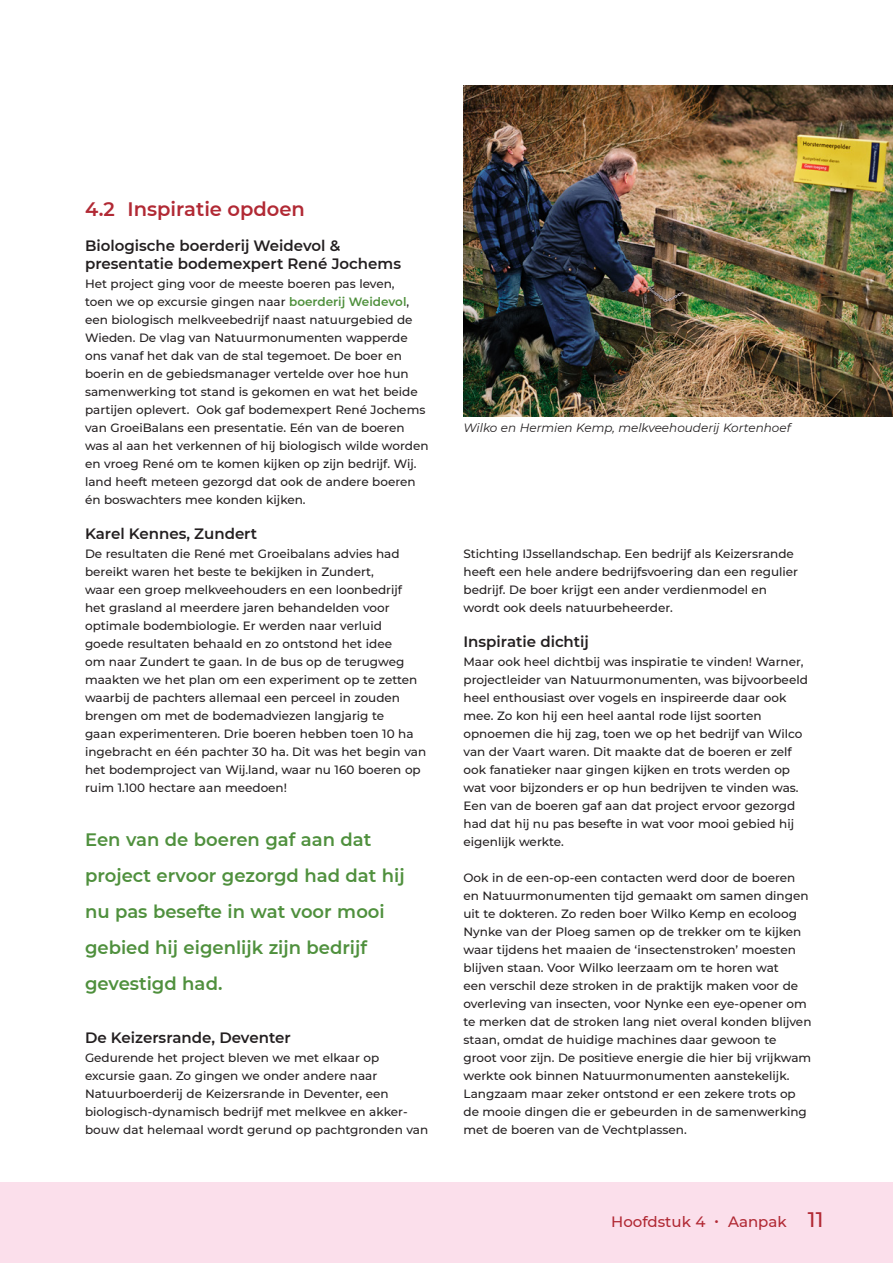
<style>
.page{position:relative;width:893px;height:1263px;background:#fff}
.page>*{position:absolute;margin:0;border:0;box-sizing:border-box;transform-origin:0 0}
.paragraafkop_1{font:600 19.5px "Montserrat";color:#b12934}
.streamer{font:600 18px/36px "Montserrat";color:#4f903d}
.parafgraafkop_2{font:600 15px/18px "Montserrat";color:#231f20}
.t1{font:500 15px "Montserrat";color:#b12934}
.brood{font:500 12px/18px "Montserrat";color:#231f20}
.bijschrift{font:italic 12px "Montserrat";color:#231f20}
.s1{font-weight:600;color:#4f903d}
.s2{font-size:21px}
</style>
<div class="page">
<div style="left:0;top:1182px;width:893px;height:81px;background:#fbdfeb"></div>
<img style="left:463px;top:85px;width:430px;height:332px">
<p class="paragraafkop_1" style="left:85px;top:195px;width:221px">4.2 Inspiratie opdoen</p>
<p class="parafgraafkop_2" style="left:85px;top:236px;width:318px">Biologische boerderij Weidevol &amp; presentatie bodemexpert René Jochems</p>
<p class="brood" style="left:85px;top:274px;width:345px">Het project ging voor de meeste boeren pas leven,<br>toen we op excursie gingen naar <span class="s1">boerderij Weidevol</span>, een biologisch melkveebedrijf naast natuurgebied de Wieden. De vlag van Natuurmonumenten wapperde ons vanaf het dak van de stal tegemoet. De boer en boerin en de gebiedsmanager vertelde over hoe hun samenwerking tot stand is gekomen en wat het beide partijen oplevert. Ook gaf bodemexpert René Jochems van GroeiBalans een presentatie. Eén van de boeren was al aan het verkennen of hij biologisch wilde worden en vroeg René om te komen kijken op zijn bedrijf. Wij. land heeft meteen gezorgd dat ook de andere boeren én boswachters mee konden kijken.</p>
<p class="parafgraafkop_2" style="left:85px;top:524px;width:174px">Karel Kennes, Zundert</p>
<p class="brood" style="left:85px;top:544px;width:343px">De resultaten die René met Groeibalans advies had bereikt waren het beste te bekijken in Zundert,<br>waar een groep melkveehouders en een loonbedrijf<br>het grasland al meerdere jaren behandelden voor optimale bodembiologie. Er werden naar verluid<br>goede resultaten behaald en zo ontstond het idee<br>om naar Zundert te gaan. In de bus op de terugweg maakten we het plan om een experiment op te zetten waarbij de pachters allemaal een perceel in zouden brengen om met de bodemadviezen langjarig te<br>gaan experimenteren. Drie boeren hebben toen 10 ha ingebracht en één pachter 30 ha. Dit was het begin van het bodemproject van Wij.land, waar nu 160 boeren op ruim 1.100 hectare aan meedoen!</p>
<p class="streamer" style="left:85px;top:821px;width:321px">Een van de boeren gaf aan dat project ervoor gezorgd had dat hij nu pas besefte in wat voor mooi gebied hij eigenlijk zijn bedrijf gevestigd had.</p>
<p class="parafgraafkop_2" style="left:85px;top:1028px;width:207px">De Keizersrande, Deventer</p>
<p class="brood" style="left:85px;top:1048px;width:345px">Gedurende het project bleven we met elkaar op excursie gaan. Zo gingen we onder andere naar Natuurboerderij de Keizersrande in Deventer, een biologisch-dynamisch bedrijf met melkvee en akker&shy;bouw dat helemaal wordt gerund op pachtgronden van</p>
<p class="bijschrift" style="left:463px;top:419px;width:329px">Wilko en Hermien Kemp, melkveehouderij Kortenhoef</p>
<p class="brood" style="left:463px;top:544px;width:336px">Stichting IJssellandschap. Een bedrijf als Keizersrande heeft een hele andere bedrijfsvoering dan een regulier bedrijf. De boer krijgt een ander verdienmodel en wordt ook deels natuurbeheerder.</p>
<p class="parafgraafkop_2" style="left:463px;top:632px;width:127px">Inspiratie dichtij</p>
<p class="brood" style="left:463px;top:652px;width:346px">Maar ook heel dichtbij was inspiratie te vinden! Warner, projectleider van Natuurmonumenten, was bijvoorbeeld heel enthousiast over vogels en inspireerde daar ook mee. Zo kon hij een heel aantal rode lijst soorten opnoemen die hij zag, toen we op het bedrijf van Wilco van der Vaart waren. Dit maakte dat de boeren er zelf ook fanatieker naar gingen kijken en trots werden op wat voor bijzonders er op hun bedrijven te vinden was.<br>Een van de boeren gaf aan dat project ervoor gezorgd had dat hij nu pas besefte in wat voor mooi gebied hij eigenlijk werkte.</p>
<p class="brood" style="left:463px;top:868px;width:349px">Ook in de een-op-een contacten werd door de boeren en Natuurmonumenten tijd gemaakt om samen dingen uit te dokteren. Zo reden boer Wilko Kemp en ecoloog Nynke van der Ploeg samen op de trekker om te kijken waar tijdens het maaien de ‘insectenstroken’ moesten blijven staan. Voor Wilko leerzaam om te horen wat<br>een verschil deze stroken in de praktijk maken voor de overleving van insecten, voor Nynke een eye-opener om te merken dat de stroken lang niet overal konden blijven staan, omdat de huidige machines daar gewoon te groot voor zijn. De positieve energie die hier bij vrijkwam werkte ook binnen Natuurmonumenten aanstekelijk.<br>Langzaam maar zeker ontstond er een zekere trots op de mooie dingen die er gebeurden in de samenwerking met de boeren van de Vechtplassen.</p>
<p class="t1" style="left:611px;top:1211px;width:214px">Hoofdstuk 4 • Aanpak <span class="s2">11</span></p>
</div>
